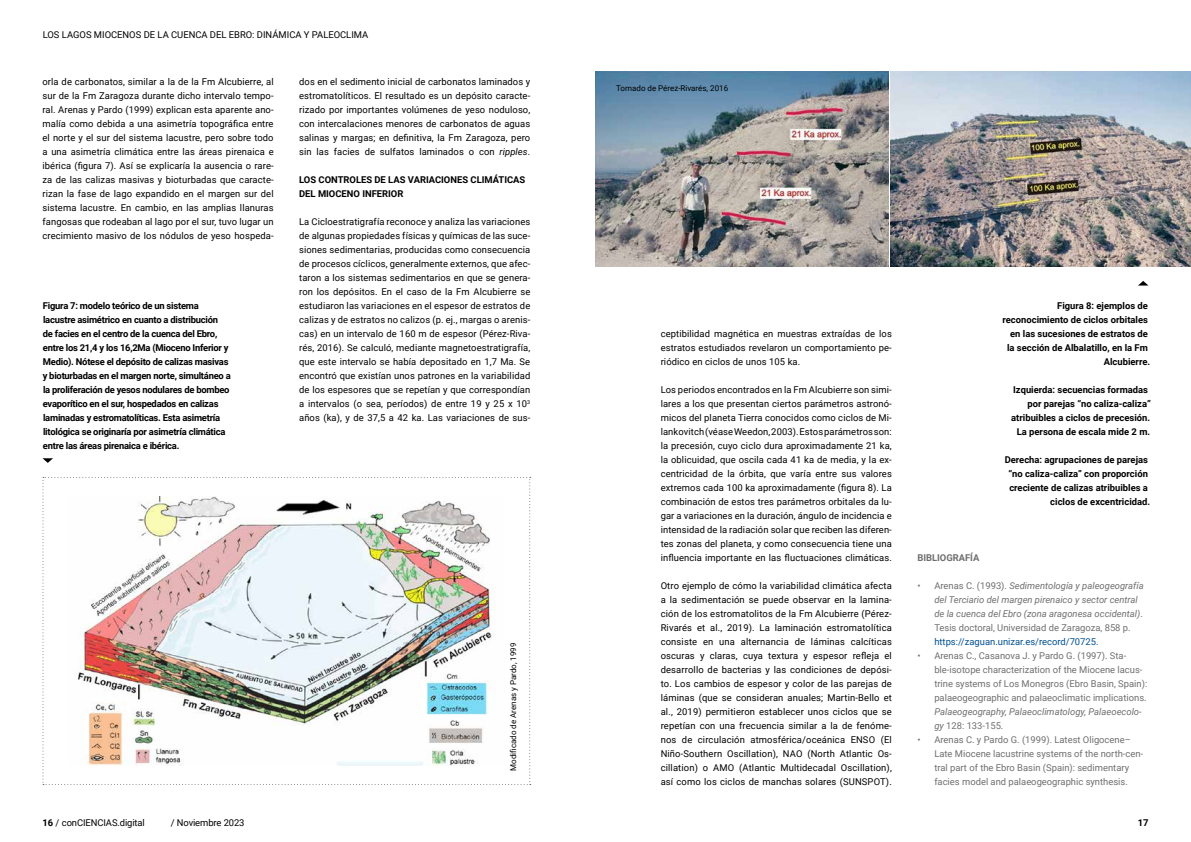
<style>
.page{position:relative;width:1191px;height:842px;background:#fff}
.page>*{position:absolute;margin:0;border:0;box-sizing:border-box;transform-origin:0 0}
.t1{font:9.4px/14px "Roboto";letter-spacing:.01em;color:#000;text-align:justify}
.t2{font:700 9.4px/14px "Roboto";letter-spacing:-.025em;color:#000}
.t3{font:9.4px/14px "Roboto";color:#706f6f}
.t4{font:700 9.4px/14px "Roboto";color:#000;text-align:right}
.t5{font:italic 9.4px/14px "Roboto";color:#706f6f}
.t6{font:9.4px "Roboto";letter-spacing:-.01em;color:#000}
.t7{font:700 9.4px "Roboto";color:#706f6f}
.t8{font:8px "Roboto";color:#000}
.s1{font-style:italic}
.s2{font-style:normal}
.s3{font-style:normal;color:#005092}
.s4{font-weight:700}
</style>
<div class="page">
<img style="left:890px;top:71px;width:301px;height:196px">
<img style="left:595px;top:71px;width:293px;height:196px">
<svg style="left:1138px;top:281px;width:10px;height:5px"></svg>
<img style="left:43px;top:477px;width:488px;height:308px">
<svg style="left:43px;top:458px;width:10px;height:5px"></svg>
<p class="t1" style="left:43px;top:28px;width:327px">LOS LAGOS MIOCENOS DE LA CUENCA DEL EBRO: DINÁMICA Y PALEOCLIMA</p>
<p class="t1" style="left:43px;top:74px;width:233px">orla de carbonatos, similar a la de la Fm Alcubierre, al sur de la Fm Zaragoza durante dicho intervalo tempo&shy;ral. Arenas y Pardo (1999) explican esta aparente ano&shy;malía como debida a una asimetría topográfica entre el norte y el sur del sistema lacustre, pero sobre todo a una asimetría climática entre las áreas pirenaica e ibérica (figura 7). Así se explicaría la ausencia o rare&shy;za de las calizas masivas y bioturbadas que caracte&shy;rizan la fase de lago expandido en el margen sur del sistema lacustre. En cambio, en las amplias llanuras fangosas que rodeaban al lago por el sur, tuvo lugar un crecimiento masivo de los nódulos de yeso hospeda-</p>
<p class="t1" style="left:299px;top:74px;width:233px">dos en el sedimento inicial de carbonatos laminados y estromatolíticos. El resultado es un depósito caracte&shy;rizado por importantes volúmenes de yeso noduloso, con intercalaciones menores de carbonatos de aguas salinas y margas; en definitiva, la Fm Zaragoza, pero sin las facies de sulfatos laminados o con <span class="s1">ripples</span>.</p>
<p class="t4" style="left:299px;top:172px;width:228px;text-align:left">LOS CONTROLES DE LAS VARIACIONES CLIMÁTICAS<br>DEL MIOCENO INFERIOR</p>
<p class="t1" style="left:299px;top:214px;width:233px">La Cicloestratigrafía reconoce y analiza las variaciones de algunas propiedades físicas y químicas de las suce&shy;siones sedimentarias, producidas como consecuencia de procesos cíclicos, generalmente externos, que afec&shy;taron a los sistemas sedimentarios en que se genera&shy;ron los depósitos. En el caso de la Fm Alcubierre se estudiaron las variaciones en el espesor de estratos de calizas y de estratos no calizos (p. ej., margas o arenis&shy;cas) en un intervalo de 160 m de espesor (Pérez-Riva&shy;rés, 2016). Se calculó, mediante magnetoestratigrafía, que este intervalo se había depositado en 1,7 Ma. Se encontró que existían unos patrones en la variabilidad de los espesores que se repetían y que correspondían a intervalos (o sea, períodos) de entre 19 y 25 x 10<sup>3 </sup>años (ka), y de 37,5 a 42 ka. Las variaciones de sus-</p>
<p class="t2" style="left:43px;top:298px;width:190px">Figura 7: modelo teórico de un sistema lacustre asimétrico en cuanto a distribución<br>de facies en el centro de la cuenca del Ebro, entre los 21,4 y los 16,2Ma (Mioceno Inferior y Medio). Nótese el depósito de calizas masivas y bioturbadas en el margen norte, simultáneo a la proliferación de yesos nodulares de bombeo evaporítico en el sur, hospedados en calizas laminadas y estromatolíticas. Esta asimetría litológica se originaría por asimetría climática entre las áreas pirenaica e ibérica.</p>
<p class="t8" style="left:508px;top:771px;width:130px;rotate:-90deg">Modificado de Arenas y Pardo, 1999</p>
<p class="t8" style="left:616px;top:82px;width:113px">Tomado de Pérez-Rivarés, 2016</p>
<p class="t1" style="left:660px;top:326px;width:233px">ceptibilidad magnética en muestras extraídas de los estratos estudiados revelaron un comportamiento pe&shy;riódico en ciclos de unos 105 ka.</p>
<p class="t1" style="left:660px;top:382px;width:233px">Los periodos encontrados en la Fm Alcubierre son simi&shy;lares a los que presentan ciertos parámetros astronó&shy;micos del planeta Tierra conocidos como ciclos de Mi&shy;lankovitch (véase Weedon, 2003). Estos parámetros son: la precesión, cuyo ciclo dura aproximadamente 21 ka, la oblicuidad, que oscila cada 41 ka de media, y la ex&shy;centricidad de la órbita, que varía entre sus valores extremos cada 100 ka aproximadamente (figura 8). La combinación de estos tres parámetros orbitales da lu&shy;gar a variaciones en la duración, ángulo de incidencia e intensidad de la radiación solar que reciben las diferen&shy;tes zonas del planeta, y como consecuencia tiene una influencia importante en las fluctuaciones climáticas.</p>
<p class="t1" style="left:660px;top:578px;width:233px">Otro ejemplo de cómo la variabilidad climática afecta a la sedimentación se puede observar en la lamina&shy;ción de los estromatolitos de la Fm Alcubierre (Pérez-Rivarés et al., 2019). La laminación estromatolítica consiste en una alternancia de láminas calcíticas oscuras y claras, cuya textura y espesor refleja el desarrollo de bacterias y las condiciones de depósi&shy;to. Los cambios de espesor y color de las parejas de láminas (que se consideran anuales; Martin-Bello et al., 2019) permitieron establecer unos ciclos que se repetían con una frecuencia similar a la de fenóme&shy;nos de circulación atmosférica/oceánica ENSO (El Niño-Southern Oscillation), NAO (North Atlantic Os&shy;cillation) o AMO (Atlantic Multidecadal Oscillation), así como los ciclos de manchas solares (SUNSPOT).</p>
<p class="t4" style="left:1002px;top:298px;width:149px">Figura 8: ejemplos de reconocimiento de ciclos orbitales en las sucesiones de estratos de<br>la sección de Albalatillo, en la Fm<br>Alcubierre.</p>
<p class="t4" style="left:1013px;top:382px;width:136px">Izquierda: secuencias formadas</p>
<p class="t4" style="left:1027px;top:396px;width:125px">por parejas “no caliza-caliza”</p>
<p class="t4" style="left:1011px;top:410px;width:140px">atribuibles a ciclos de precesión.</p>
<p class="t4" style="left:1016px;top:424px;width:135px">La persona de escala mide 2 m.</p>
<p class="t4" style="left:1004px;top:452px;width:147px">Derecha: agrupaciones de parejas “no caliza-caliza” con proporción creciente de calizas atribuibles a ciclos de excentricidad.</p>
<p class="t7" style="left:917px;top:551px;width:64px">BIBLIOGRAFÍA</p>
<p class="t5" style="left:934px;top:578px;width:211px;text-indent:-17px"><span class="s2">• Arenas C. (1993).</span> Sedimentología y paleogeografía del Terciario del margen pirenaico y sector central de la cuenca del Ebro (zona aragonesa occidental)<span class="s2">.<br>Tesis doctoral, Universidad de Zaragoza, 858 p. </span><span class="s3">https://zaguan.unizar.es/record/70725.</span></p>
<p class="t3" style="left:934px;top:648px;width:214px;text-indent:-17px">• Arenas C., Casanova J. y Pardo G. (1997). Sta&shy;ble-isotope characterization of the Miocene lacus&shy;trine systems of Los Monegros (Ebro Basin, Spain): palaeogeographic and palaeoclimatic implications.<br><span class="s1">Palaeogeography, Palaeoclimatology, Palaeoecolo&shy;gy</span> 128: 133-155.</p>
<p class="t3" style="left:934px;top:732px;width:210px;text-indent:-17px">• Arenas C. y Pardo G. (1999). Latest Oligocene– Late Miocene lacustrine systems of the north-cen&shy;tral part of the Ebro Basin (Spain): sedimentary facies model and palaeogeographic synthesis.</p>
<p class="t6" style="left:43px;top:816px;width:104px"><span class="s4">16</span> / conCIENCIAS.digital</p>
<p class="t6" style="left:171px;top:816px;width:75px">/ Noviembre 2023</p>
<p class="t2" style="left:1137px;top:816px;width:12px">17</p>
</div>
